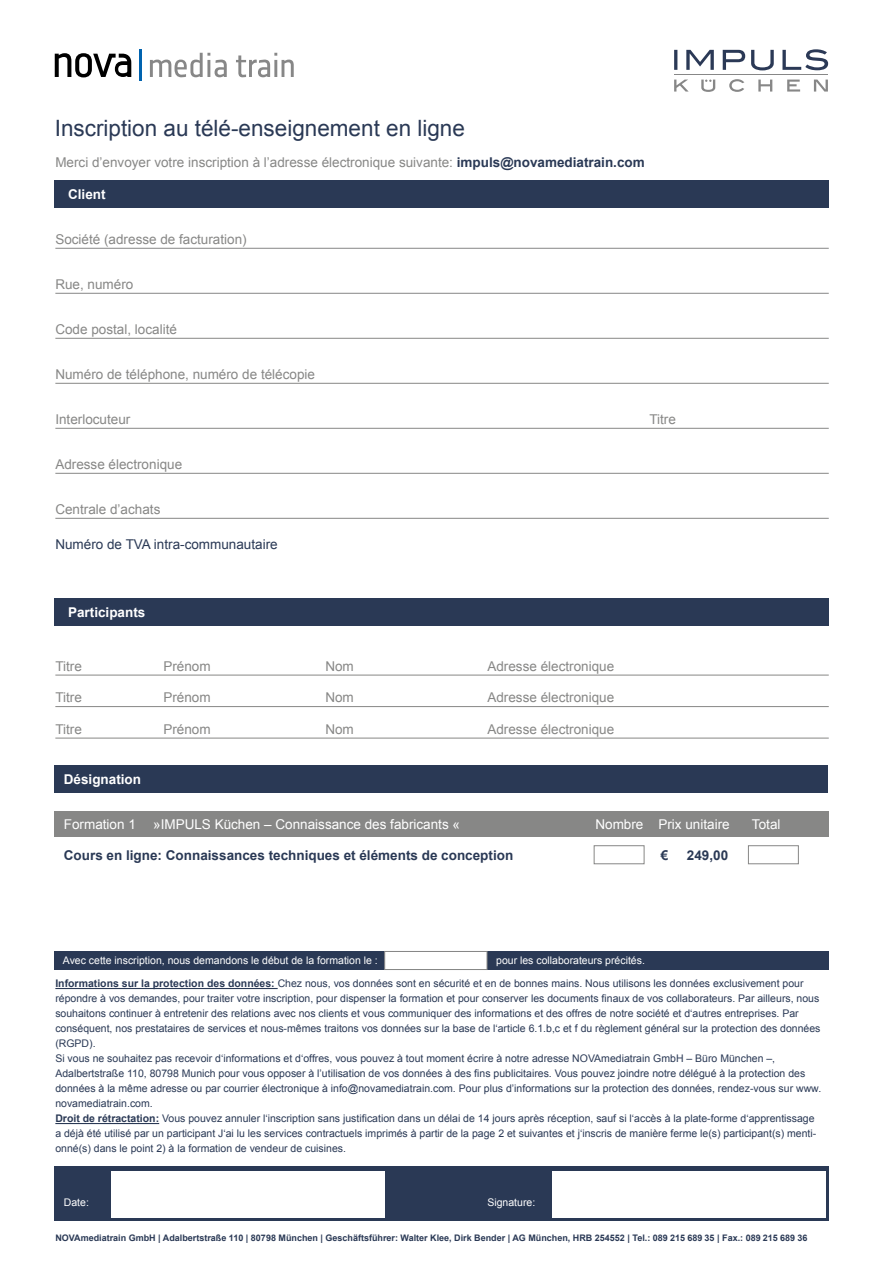
<style>
.page{position:relative;width:893px;height:1263px;background:#fff}
.page>*{position:absolute;margin:0;border:0;box-sizing:border-box;transform-origin:0 0}
.t1{font:22.5px "Arial";color:#2a3955}
.t2{font:13.5px "Arial";color:#878786}
.t3{font:13.5px "Arial";color:#fff}
.t4{font:700 13.5px "Arial";color:#2a3955}
.t5{font:13.5px "Arial";color:#2a3955}
.t6{font:700 13.5px "Arial";color:#fff}
.t7{font:10.5px/15px "Arial";color:#2a3955}
.t8{font:10.5px "Arial";color:#fff}
.t9{font:700 9px "Arial";color:#2a3955}
.s1{font-weight:700;color:#2a3955}
.s2{font-weight:700}
</style>
<div class="page">
<div style="left:55px;top:598px;width:774px;height:27px;background:#2a3955"></div>
<div style="left:55px;top:811px;width:774px;height:26px;background:#878786"></div>
<div style="left:55px;top:765px;width:773px;height:27px;background:#2a3955"></div>
<div style="left:594px;top:845px;width:50px;height:19px;background:#fff;border:1px solid #878786"></div>
<div style="left:748px;top:845px;width:51px;height:19px;background:#fff;border:1px solid #878786"></div>
<div style="left:55px;top:951px;width:774px;height:19px;background:#2a3955"></div>
<div style="left:384px;top:951px;width:103px;height:19px;background:#fff;border:1px solid #878786"></div>
<div style="left:55px;top:1166px;width:774px;height:55px;background:#2a3955"></div>
<div style="left:55px;top:181px;width:774px;height:27px;background:#2a3955"></div>
<hr style="left:139px;top:49px;width:3px;height:31px;background:#0063af">
<svg style="left:150px;top:53px;width:77px;height:24px"></svg>
<svg style="left:236px;top:53px;width:58px;height:24px"></svg>
<svg style="left:55px;top:53px;width:76px;height:24px"></svg>
<svg style="left:674px;top:49px;width:154px;height:21px"></svg>
<hr style="left:674px;top:74px;width:154px;height:1px;background:#878787">
<svg style="left:674px;top:79px;width:154px;height:13px"></svg>
<div style="left:111px;top:1171px;width:273px;height:46px;background:#fff"></div>
<div style="left:552px;top:1171px;width:273px;height:46px;background:#fff"></div>
<hr style="left:55px;top:248px;width:774px;height:1px;background:#878786">
<hr style="left:55px;top:293px;width:774px;height:1px;background:#878786">
<hr style="left:55px;top:338px;width:774px;height:1px;background:#878786">
<hr style="left:55px;top:383px;width:774px;height:1px;background:#878786">
<hr style="left:55px;top:428px;width:774px;height:1px;background:#878786">
<hr style="left:55px;top:473px;width:774px;height:1px;background:#878786">
<hr style="left:55px;top:518px;width:774px;height:1px;background:#878786">
<hr style="left:55px;top:675px;width:774px;height:1px;background:#878786">
<hr style="left:55px;top:706px;width:774px;height:1px;background:#878786">
<hr style="left:55px;top:738px;width:774px;height:1px;background:#878786">
<hr style="left:55px;top:988px;width:223px;height:1px;background:#2a3955">
<hr style="left:55px;top:1123px;width:104px;height:1px;background:#2a3955">
<h1 class="t1" style="left:55px;top:113px;width:412px">Inscription au télé-enseignement en ligne</h1>
<p class="t2" style="left:55px;top:153px;width:591px">Merci d’envoyer votre inscription à l’adresse électronique suivante: <span class="s1">impuls@novamediatrain.com</span></p>
<p class="t6" style="left:68px;top:185px;width:39px">Client</p>
<p class="t2" style="left:55px;top:230px;width:193px">Société (adresse de facturation)</p>
<p class="t2" style="left:55px;top:275px;width:80px">Rue, numéro</p>
<p class="t2" style="left:55px;top:320px;width:123px">Code postal, localité</p>
<p class="t2" style="left:55px;top:365px;width:261px">Numéro de téléphone, numéro de télécopie</p>
<p class="t2" style="left:55px;top:410px;width:77px">Interlocuteur</p>
<p class="t2" style="left:649px;top:410px;width:28px">Titre</p>
<p class="t2" style="left:55px;top:455px;width:128px">Adresse électronique</p>
<p class="t2" style="left:55px;top:500px;width:107px">Centrale d’achats</p>
<p class="t5" style="left:55px;top:535px;width:224px">Numéro de TVA intra-communautaire</p>
<p class="t6" style="left:68px;top:603px;width:79px">Participants</p>
<p class="t2" style="left:55px;top:657px;width:28px">Titre</p>
<p class="t2" style="left:163px;top:657px;width:49px">Prénom</p>
<p class="t2" style="left:325px;top:657px;width:30px">Nom</p>
<p class="t2" style="left:487px;top:657px;width:128px">Adresse électronique</p>
<p class="t2" style="left:55px;top:688px;width:28px">Titre</p>
<p class="t2" style="left:163px;top:688px;width:49px">Prénom</p>
<p class="t2" style="left:325px;top:688px;width:30px">Nom</p>
<p class="t2" style="left:487px;top:688px;width:128px">Adresse électronique</p>
<p class="t2" style="left:55px;top:720px;width:28px">Titre</p>
<p class="t2" style="left:163px;top:720px;width:49px">Prénom</p>
<p class="t2" style="left:325px;top:720px;width:30px">Nom</p>
<p class="t2" style="left:487px;top:720px;width:128px">Adresse électronique</p>
<p class="t6" style="left:64px;top:770px;width:79px">Désignation</p>
<p class="t3" style="left:64px;top:815px;width:74px">Formation 1</p>
<p class="t3" style="left:153px;top:815px;width:308px">»IMPULS Küchen – Connaissance des fabricants «</p>
<p class="t3" style="left:595px;top:815px;width:136px">Nombre Prix unitaire</p>
<p class="t3" style="left:752px;top:815px;width:30px">Total</p>
<p class="t4" style="left:64px;top:846px;width:451px">Cours en ligne: Connaissances techniques et éléments de conception</p>
<p class="t4" style="left:661px;top:846px;width:9px">€</p>
<p class="t4" style="left:687px;top:846px;width:43px">249,00</p>
<p class="t8" style="left:63px;top:953px;width:316px">Avec cette inscription, nous demandons le début de la formation le :</p>
<p class="t8" style="left:496px;top:953px;width:150px">pour les collaborateurs précités.</p>
<p class="t7" style="left:55px;top:976px;width:767px"><span class="s2">Informations sur la protection des données:</span> Chez nous, vos données sont en sécurité et en de bonnes mains. Nous utilisons les données exclusivement pour répondre à vos demandes, pour traiter votre inscription, pour dispenser la formation et pour conserver les documents finaux de vos collaborateurs. Par ailleurs, nous souhaitons continuer à entretenir des relations avec nos clients et vous communiquer des informations et des offres de notre société et d‘autres entreprises. Par conséquent, nos prestataires de services et nous-mêmes traitons vos données sur la base de l‘article 6.1.b,c et f du règlement général sur la protection des données (RGPD).<br>Si vous ne souhaitez pas recevoir d‘informations et d‘offres, vous pouvez à tout moment écrire à notre adresse NOVAmediatrain GmbH – Büro München –, Adalbertstraße 110, 80798 Munich pour vous opposer à l’utilisation de vos données à des fins publicitaires. Vous pouvez joindre notre délégué à la protection des données à la même adresse ou par courrier électronique à info@novamediatrain.com. Pour plus d’informations sur la protection des données, rendez-vous sur www. novamediatrain.com.<br><span class="s2">Droit de rétractation:</span> Vous pouvez annuler l‘inscription sans justification dans un délai de 14 jours après réception, sauf si l‘accès à la plate-forme d‘apprentissage a déjà été utilisé par un participant J‘ai lu les services contractuels imprimés à partir de la page 2 et suivantes et j‘inscris de manière ferme le(s) participant(s) menti&shy;onné(s) dans le point 2) à la formation de vendeur de cuisines.</p>
<p class="t8" style="left:64px;top:1195px;width:27px">Date:</p>
<p class="t8" style="left:487px;top:1195px;width:49px">Signature:</p>
<p class="t9" style="left:55px;top:1231px;width:754px">NOVAmediatrain GmbH | Adalbertstraße 110 | 80798 München | Geschäftsführer: Walter Klee, Dirk Bender | AG München, HRB 254552 | Tel.: 089 215 689 35 | Fax.: 089 215 689 36</p>
</div>
